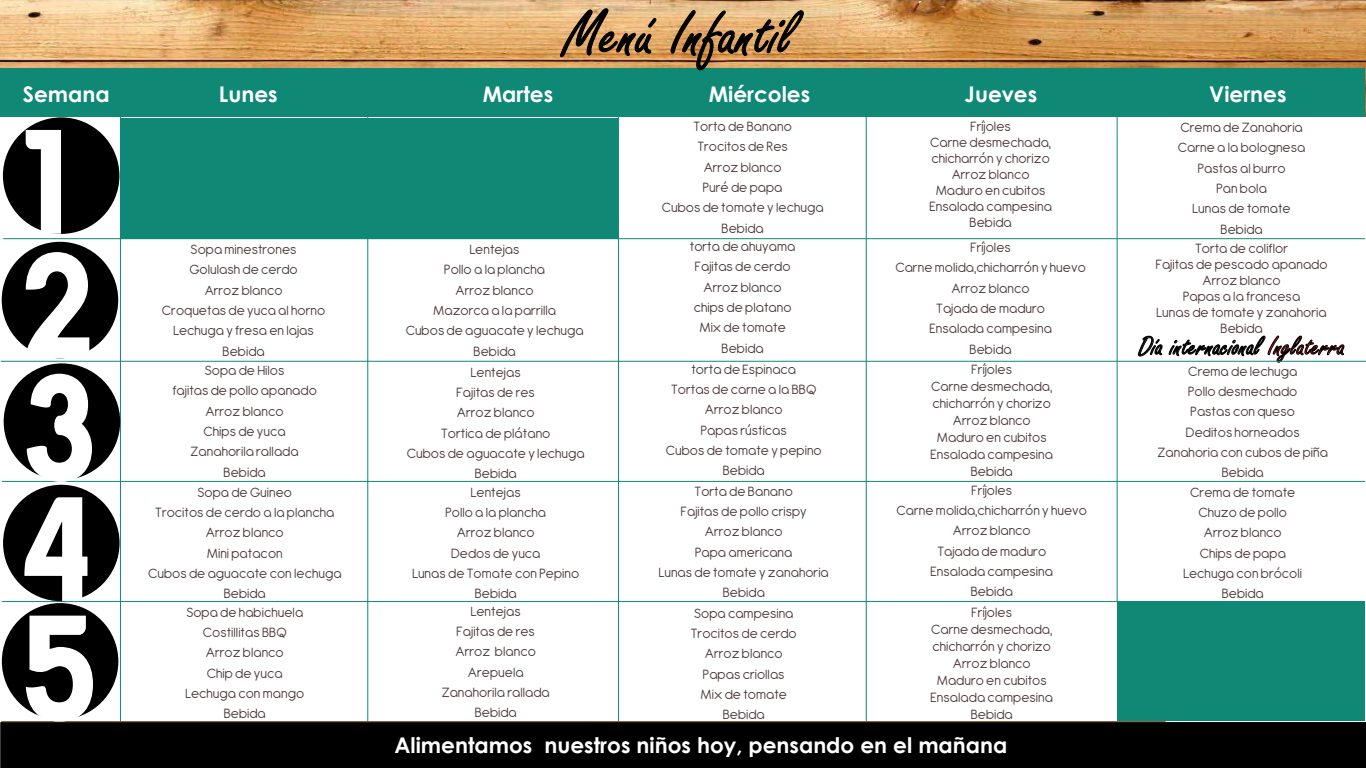
<style>
.page{position:relative;width:1366px;height:768px;background:#fff}
.page>*{position:absolute;margin:0;border:0;box-sizing:border-box;transform-origin:0 0}
.t1{font:148.3px/121.4px "Milocha";color:#fff;scale:.9 1}
.t2{font:66.5px "Freestyle Script";color:#000}
.t3{font:29.1px "Freestyle Script";color:#000}
.t4{font:700 21.6px "Century Gothic";color:#fff}
.t5{font:14.6px/20.3px "Antipasto";color:#4d383a;text-align:center}
.s1{color:#f00}
</style>
<div class="page">
<img style="left:0;top:0;width:1366px;height:116px">
<div style="left:0;top:722px;width:1366px;height:46px;background:#000"></div>
<div style="left:0;top:68px;width:1365px;height:49px;background:#0f8875"></div>
<hr style="left:120px;top:116px;width:1px;height:605px;background:#0f8875">
<hr style="left:368px;top:117px;width:1px;height:604px;background:#0f8875">
<hr style="left:618px;top:117px;width:1px;height:605px;background:#0f8875">
<hr style="left:866px;top:117px;width:1px;height:605px;background:#0f8875">
<hr style="left:1117px;top:116px;width:1px;height:485px;background:#0f8875">
<hr style="left:3px;top:238px;width:1362px;height:1px;background:#0f8875">
<hr style="left:2px;top:601px;width:1363px;height:1px;background:#0f8875">
<hr style="left:1px;top:721px;width:1165px;height:1px;background:#683c14">
<hr style="left:2px;top:481px;width:1363px;height:1px;background:#0f8875">
<svg style="left:560px;top:8px;width:96px;height:49px;background:#c39863"></svg>
<img style="left:671px;top:10px;width:133px;height:60px">
<svg style="left:1138px;top:336px;width:24px;height:20px"></svg>
<svg style="left:1169px;top:336px;width:175px;height:25px"></svg>
<div style="left:3px;top:117px;width:116px;height:117px;background:#000;border-radius:50%"></div>
<div style="left:2px;top:242px;width:116px;height:116px;background:#000;border-radius:50%"></div>
<div style="left:4px;top:363px;width:116px;height:117px;background:#000;border-radius:50%"></div>
<div style="left:3px;top:485px;width:117px;height:116px;background:#000;border-radius:50%"></div>
<div style="left:2px;top:603px;width:116px;height:117px;background:#000;border-radius:50%"></div>
<div style="left:1117px;top:601px;width:248px;height:120px;background:#0f8875"></div>
<hr style="left:1px;top:361px;width:1365px;height:1px;background:#0f8875">
<div style="left:120px;top:118px;width:498px;height:121px;background:#0f8875"></div>
<h2 class="t2" style="left:564px;top:-2px;width:231px">Menú Infantil</h2>
<h3 class="t4" style="left:23px;top:77px;width:88px">Semana</h3>
<h3 class="t4" style="left:219px;top:78px;width:60px">Lunes</h3>
<h3 class="t4" style="left:483px;top:78px;width:72px">Martes</h3>
<h3 class="t4" style="left:709px;top:78px;width:103px">Miércoles</h3>
<h3 class="t4" style="left:965px;top:78px;width:74px">Jueves</h3>
<h3 class="t4" style="left:1209px;top:78px;width:79px">Viernes</h3>
<h1 class="t1" style="left:22px;top:122px;width:84px">1<br>2<br>3<br>4<br>5</h1>
<p class="t5" style="left:662px;top:116px;width:163px">Torta de Banano<br>Trocitos de Res<br>Arroz blanco<br>Puré de papa<br>Cubos de tomate y lechuga<br>Bebida</p>
<p class="t5" style="left:929px;top:119px;width:124px;line-height:16px">Fríjoles<br>Carne desmechada, chicharrón y chorizo<br>Arroz blanco<br>Maduro en cubitos<br>Ensalada campesina<br>Bebida</p>
<p class="t5" style="left:1178px;top:118px;width:129px">Crema de Zanahoria<br>Carne a la bolognesa<br>Pastas al burro<br>Pan bola<br>Lunas de tomate<br>Bebida</p>
<p class="t5" style="left:162px;top:240px;width:165px">Sopa minestrones<br>Golulash de cerdo<br>Arroz blanco<br>Croquetas de yuca al horno<br>Lechuga y fresa en lajas<br>Bebida<br>Sopa de Hilos<br>fajitas de pollo apanado<br>Arroz blanco<br>Chips de yuca<br>Zanahorila rallada<br>Bebida</p>
<p class="t5" style="left:406px;top:240px;width:179px">Lentejas<br>Pollo a la plancha<br>Arroz blanco<br>Mazorca a la parrilla<br>Cubos de aguacate y lechuga<br>Bebida</p>
<p class="t5" style="left:690px;top:237px;width:107px">torta de ahuyama<br>Fajitas de cerdo<br>Arroz blanco chips de platano<br>Mix de tomate<br>Bebida</p>
<p class="t5" style="left:895px;top:238px;width:192px">Fríjoles<br>Carne molida,chicharrón y huevo<br>Arroz blanco<br>Tajada de maduro<br>Ensalada campesina<br>Bebida</p>
<p class="t5" style="left:1156px;top:241px;width:173px;line-height:16px">Torta de coliflor<br>Fajitas de pescado apanado<br>Arroz blanco<br>Papas a la francesa<br>Lunas de tomate y zanahoria<br>Bebida</p>
<h3 class="t3" style="left:1139px;top:330px;width:208px">Día internacional <span class="s1">Inglaterra</span></h3>
<p class="t5" style="left:407px;top:362px;width:179px">Lentejas<br>Fajitas de res<br>Arroz blanco<br>Tortica de plátano<br>Cubos de aguacate y lechuga<br>Bebida</p>
<p class="t5" style="left:666px;top:359px;width:157px">torta de Espinaca<br>Tortas de carne a la BBQ<br>Arroz blanco<br>Papas rústicas<br>Cubos de tomate y pepino<br>Bebida</p>
<p class="t5" style="left:931px;top:361px;width:124px;line-height:17px">Fríjoles<br>Carne desmechada, chicharrón y chorizo<br>Arroz blanco<br>Maduro en cubitos<br>Ensalada campesina<br>Bebida</p>
<p class="t5" style="left:1158px;top:361px;width:172px">Crema de lechuga<br>Pollo desmechado<br>Pastas con queso<br>Deditos horneados<br>Zanahoria con cubos de piña<br>Bebida</p>
<p class="t5" style="left:148px;top:482px;width:195px">Sopa de Guineo<br>Trocitos de cerdo a la plancha<br>Arroz blanco<br>Mini patacon<br>Cubos de aguacate con lechuga<br>Bebida</p>
<p class="t5" style="left:412px;top:482px;width:168px">Lentejas<br>Pollo a la plancha<br>Arroz blanco<br>Dedos de yuca<br>Lunas de Tomate con Pepino<br>Bebida</p>
<p class="t5" style="left:659px;top:481px;width:172px">Torta de Banano<br>Fajitas de pollo crispy<br>Arroz blanco<br>Papa americana<br>Lunas de tomate y zanahoria<br>Bebida</p>
<p class="t5" style="left:897px;top:480px;width:192px">Fríjoles<br>Carne molida,chicharrón y huevo<br>Arroz blanco<br>Tajada de maduro<br>Ensalada campesina<br>Bebida</p>
<p class="t5" style="left:691px;top:603px;width:107px">Sopa campesina<br>Trocitos de cerdo<br>Arroz blanco<br>Papas criollas<br>Mix de tomate<br>Bebida</p>
<p class="t5" style="left:931px;top:604px;width:124px;line-height:17px">Fríjoles<br>Carne desmechada, chicharrón y chorizo<br>Arroz blanco<br>Maduro en cubitos<br>Ensalada campesina<br>Bebida</p>
<p class="t5" style="left:185px;top:602px;width:120px">Sopa de habichuela<br>Costillitas BBQ<br>Arroz blanco<br>Chip de yuca<br>Lechuga con mango<br>Bebida</p>
<p class="t5" style="left:442px;top:601px;width:110px">Lentejas<br>Fajitas de res<br>Arroz blanco<br>Arepuela<br>Zanahorila rallada<br>Bebida</p>
<h3 class="t4" style="left:395px;top:729px;width:614px">Alimentamos nuestros niños hoy, pensando en el mañana</h3>
<p class="t5" style="left:1183px;top:482px;width:120px">Crema de tomate<br>Chuzo de pollo<br>Arroz blanco<br>Chips de papa<br>Lechuga con brócoli<br>Bebida</p>
</div>
